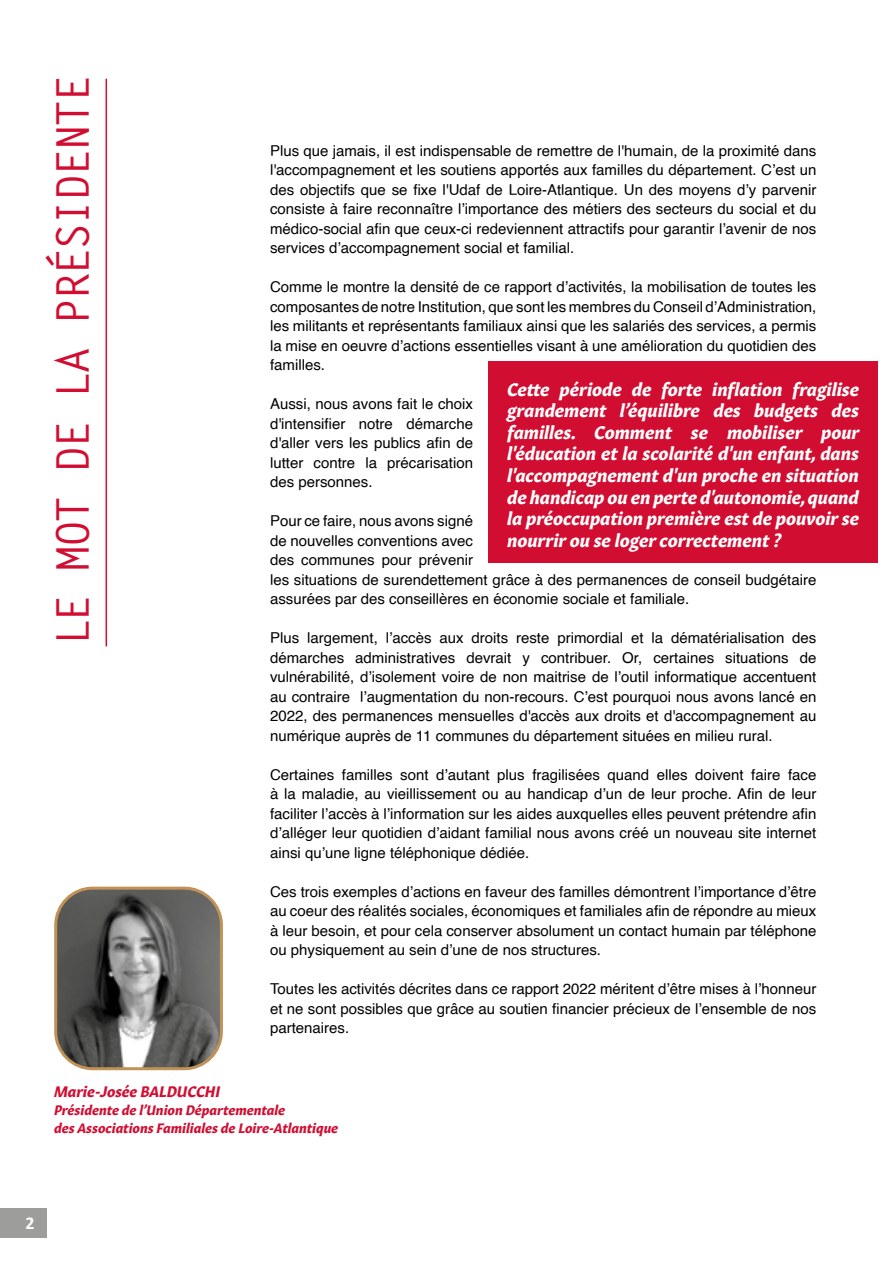
<style>
.page{position:relative;width:893px;height:1263px;background:#fff}
.page>*{position:absolute;margin:0;border:0;box-sizing:border-box;transform-origin:0 0}
.t1{font:700 45px "Letter Gothic Std";letter-spacing:-.05em;color:#d10e32}
.t2{font:italic 700 18px/21.6px "Gitan Latn";color:#fff;text-align:justify}
.t3{font:700 18px "Calibri";color:#fff}
.t4{font:15px/19.5px "Helvetica";color:#000;text-align:justify}
.t5{font:italic 700 15px "Gitan Latn";color:#d10e32}
.t6{font:italic 700 13.5px/18px "Gitan Latn";color:#d10e32}
</style>
<div class="page">
<div style="left:0;top:1208px;width:47px;height:29px;background:#9d9d9c"></div>
<hr style="left:106px;top:79px;width:1px;height:567px;background:#d10e32">
<div style="left:488px;top:361px;width:389px;height:202px;background:#d10e32"></div>
<img style="left:58px;top:888px;width:161px;height:181px">
<div style="left:54px;top:887px;width:169px;height:183px;border:3px solid #c09256;border-radius:37px"></div>
<h1 class="t1" style="left:45px;top:646px;width:573px;rotate:-90deg">LE MOT DE LA PRÉSIDENTE</h1>
<p class="t4" style="left:270px;top:141px;width:548px">Plus que jamais, il est indispensable de remettre de l'humain, de la proximité dans l'accompagnement et les soutiens apportés aux familles du département. C’est un des objectifs que se fixe l'Udaf de Loire-Atlantique. Un des moyens d’y parvenir consiste à faire reconnaître l’importance des métiers des secteurs du social et du médico-social afin que ceux-ci redeviennent attractifs pour garantir l’avenir de nos services d’accompagnement social et familial.</p>
<p class="t4" style="left:270px;top:278px;width:548px">Comme le montre la densité de ce rapport d’activités, la mobilisation de toutes les composantes de notre Institution, que sont les membres du Conseil d’Administration, les militants et représentants familiaux ainsi que les salariés des services, a permis la mise en oeuvre d’actions essentielles visant à une amélioration du quotidien des familles.</p>
<p class="t4" style="left:270px;top:395px;width:205px">Aussi, nous avons fait le choix d'intensifier notre démarche d'aller vers les publics afin de lutter contre la précarisation des personnes.</p>
<p class="t4" style="left:270px;top:512px;width:548px;text-align:left">Pour ce faire, nous avons signé<br>de nouvelles conventions avec<br>des communes pour prévenir<br>les situations de surendettement grâce à des permanences de conseil budgétaire assurées par des conseillères en économie sociale et familiale.</p>
<p class="t4" style="left:270px;top:629px;width:548px">Plus largement, l’accès aux droits reste primordial et la dématérialisation des démarches administratives devrait y contribuer. Or, certaines situations de vulnérabilité, d’isolement voire de non maitrise de l’outil informatique accentuent au contraire l’augmentation du non-recours. C’est pourquoi nous avons lancé en 2022, des permanences mensuelles d'accès aux droits et d'accompagnement au numérique auprès de 11 communes du département situées en milieu rural.</p>
<p class="t4" style="left:270px;top:765px;width:548px">Certaines familles sont d’autant plus fragilisées quand elles doivent faire face à la maladie, au vieillissement ou au handicap d’un de leur proche. Afin de leur faciliter l’accès à l’information sur les aides auxquelles elles peuvent prétendre afin d’alléger leur quotidien d’aidant familial nous avons créé un nouveau site internet ainsi qu’une ligne téléphonique dédiée.</p>
<p class="t4" style="left:270px;top:882px;width:548px">Ces trois exemples d’actions en faveur des familles démontrent l’importance d’être au coeur des réalités sociales, économiques et familiales afin de répondre au mieux à leur besoin, et pour cela conserver absolument un contact humain par téléphone ou physiquement au sein d’une de nos structures.</p>
<p class="t4" style="left:270px;top:980px;width:548px">Toutes les activités décrites dans ce rapport 2022 méritent d’être mises à l’honneur et ne sont possibles que grâce au soutien financier précieux de l’ensemble de nos partenaires.</p>
<p class="t2" style="left:507px;top:377px;width:354px">Cette période de forte inflation fragilise grandement l’équilibre des budgets des familles. Comment se mobiliser pour l'éducation et la scolarité d'un enfant, dans l'accompagnement d'un proche en situation de handicap ou en perte d'autonomie, quand la préoccupation première est de pouvoir se nourrir ou se loger correctement ?</p>
<p class="t5" style="left:54px;top:1078px;width:167px">Marie-Josée BALDUCCHI</p>
<p class="t6" style="left:54px;top:1100px;width:286px">Présidente de l’Union Départementale<br>des Associations Familiales de Loire-Atlantique</p>
<p class="t3" style="left:26px;top:1210px;width:11px">2</p>
</div>
